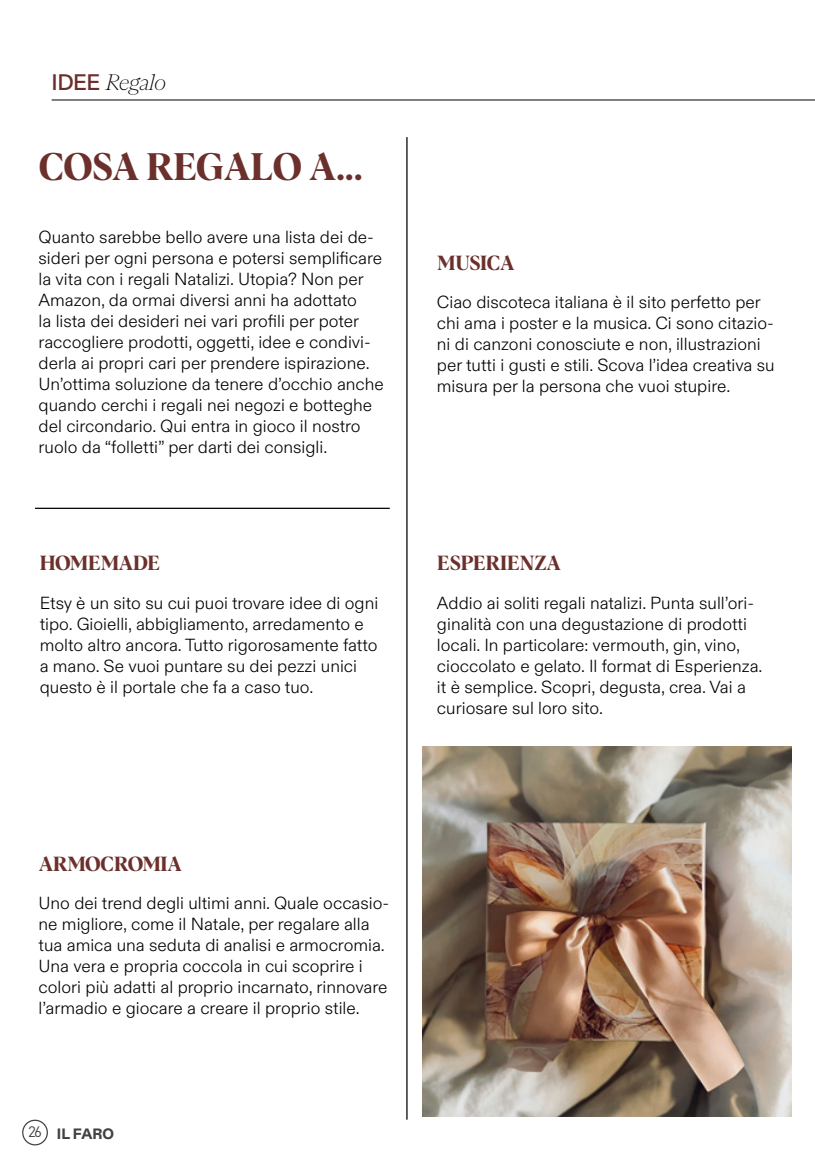
<style>
.page{position:relative;width:815px;height:1170px;background:#fff}
.page>*{position:absolute;margin:0;border:0;box-sizing:border-box;transform-origin:0 0}
.t1{font:37.5px "Albra Semi";letter-spacing:-.03em;color:#6b302c}
.t2{font:22.5px "ABC Arizona Serif Variable Unlicensed Trial";letter-spacing:-.03em;color:#000}
.t3{font:20px "Albra Semi";letter-spacing:-.01em;color:#6b302c}
.t4{font:300 17.5px/21px "ABC Diatype Light Unlicensed Trial";color:#000}
.t5{font:800 15px "ABC Diatype Heavy Unlicensed Trial";letter-spacing:.01em;color:#424241}
.s1{font-family:"ABC Diatype Medium Unlicensed Trial";font-weight:500;color:#6b2e2c}
.s2{font-family:"DIN Pro";font-weight:400}
</style>
<div class="page">
<div style="left:22px;top:1119px;width:26px;height:26px;border:1px solid #424241;border-radius:50%"></div>
<hr style="left:406px;top:137px;width:2px;height:982px;background:#000">
<hr style="left:35px;top:507px;width:355px;height:2px;background:#000">
<hr style="left:52px;top:99px;width:763px;height:1px;background:#000">
<img style="left:423px;top:746px;width:369px;height:370px">
<p class="t2" style="left:52px;top:70px;width:116px"><span class="s1">IDEE</span> Regalo</p>
<h1 class="t1" style="left:39px;top:139px;width:326px">COSA REGALO A...</h1>
<p class="t4" style="left:39px;top:227px;width:347px">Quanto sarebbe bello avere una lista dei de&shy;sideri per ogni persona e potersi semplificare la vita con i regali Natalizi. Utopia? Non per Amazon, da ormai diversi anni ha adottato<br>la lista dei desideri nei vari profili per poter raccogliere prodotti, oggetti, idee e condivi&shy;derla ai propri cari per prendere ispirazione.<br>Un’ottima soluzione da tenere d’occhio anche quando cerchi i regali nei negozi e botteghe del circondario. Qui entra in gioco il nostro ruolo da “folletti” per darti dei consigli.</p>
<p class="t3" style="left:40px;top:548px;width:122px">HOMEMADE</p>
<p class="t4" style="left:40px;top:593px;width:340px">Etsy è un sito su cui puoi trovare idee di ogni tipo. Gioielli, abbigliamento, arredamento e molto altro ancora. Tutto rigorosamente fatto a mano. Se vuoi puntare su dei pezzi unici questo è il portale che fa a caso tuo.</p>
<p class="t3" style="left:437px;top:248px;width:79px">MUSICA</p>
<p class="t4" style="left:437px;top:291px;width:339px">Ciao discoteca italiana è il sito perfetto per chi ama i poster e la musica. Ci sono citazio&shy;ni di canzoni conosciute e non, illustrazioni per tutti i gusti e stili. Scova l’idea creativa su misura per la persona che vuoi stupire.</p>
<p class="t3" style="left:437px;top:548px;width:125px">ESPERIENZA</p>
<p class="t4" style="left:437px;top:593px;width:327px">Addio ai soliti regali natalizi. Punta sull’ori&shy;ginalità con una degustazione di prodotti locali. In particolare: vermouth, gin, vino, cioccolato e gelato. Il format di Esperienza. it è semplice. Scopri, degusta, crea. Vai a curiosare sul loro sito.</p>
<p class="t3" style="left:39px;top:848px;width:145px">ARMOCROMIA</p>
<p class="t4" style="left:39px;top:892px;width:352px">Uno dei trend degli ultimi anni. Quale occasio&shy;ne migliore, come il Natale, per regalare alla tua amica una seduta di analisi e armocromia.<br>Una vera e propria coccola in cui scoprire i colori più adatti al proprio incarnato, rinnovare l’armadio e giocare a creare il proprio stile.</p>
<p class="t5" style="left:28px;top:1125px;width:88px"><span class="s2">26</span> IL FARO</p>
</div>
